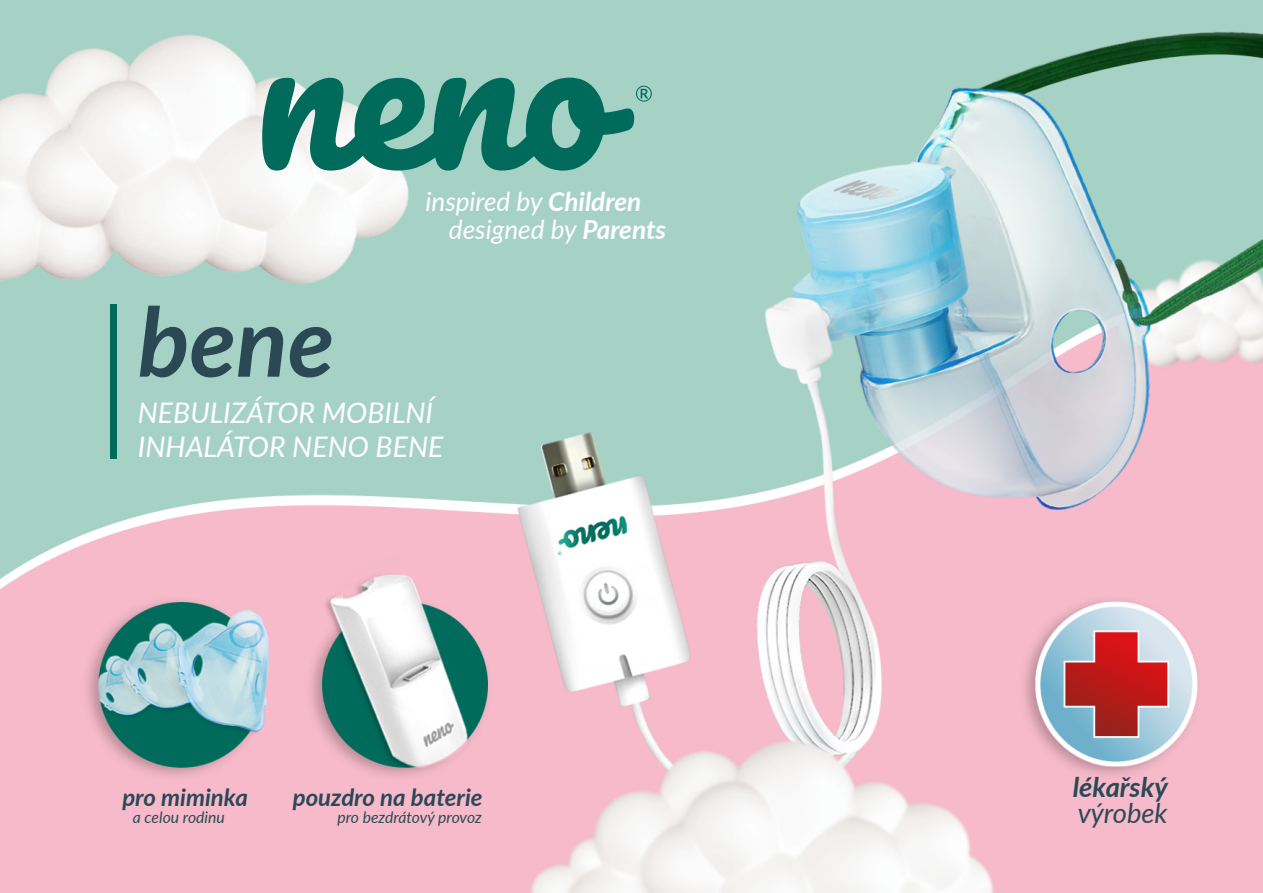
<style>
.page{position:relative;width:1263px;height:893px;background:#fff}
.page>*{position:absolute;margin:0;border:0;box-sizing:border-box;transform-origin:0 0}
.t1{font:italic 700 95.7px "Lato";color:#2b4955}
.t2{font:italic 28.35px/34px "Lato";color:#fff}
.t3{font:italic 700 27.45px "Lato";color:#2b4955}
.t4{font:italic 27.45px "Lato";color:#2b4955}
.t5{font:italic 26.25px/27.2px "Lato";color:#fff}
.t6{font:italic 700 24px "Lato";color:#2b4955}
.t7{font:italic 15.75px "Lato";color:#2b4955}
.s1{font-weight:700}
</style>
<div class="page">
<img style="left:0;top:0;width:1263px;height:893px">
<div style="left:110px;top:305px;width:7px;height:154px;background:#006a5b"></div>
<svg style="left:262px;top:78px;width:390px;height:93px;background:#469487"></svg>
<p class="t5" style="left:449px;top:187px;width:219px;text-indent:-23px">inspired by <span class="s1">Children </span>designed by <span class="s1">Parents</span></p>
<h1 class="t1" style="left:138px;top:272px;width:198px">bene</h1>
<p class="t2" style="left:138px;top:394px;width:307px">NEBULIZÁTOR MOBILNÍ<br>INHALÁTOR NENO BENE</p>
<p class="t6" style="left:122px;top:780px;width:127px">pro miminka</p>
<p class="t7" style="left:133px;top:806px;width:93px">a celou rodinu</p>
<p class="t6" style="left:293px;top:780px;width:191px">pouzdro na baterie</p>
<p class="t7" style="left:337px;top:806px;width:146px">pro bezdrátový provoz</p>
<p class="t3" style="left:1073px;top:767px;width:97px">lékařský</p>
<p class="t4" style="left:1078px;top:794px;width:91px">výrobek</p>
</div>
